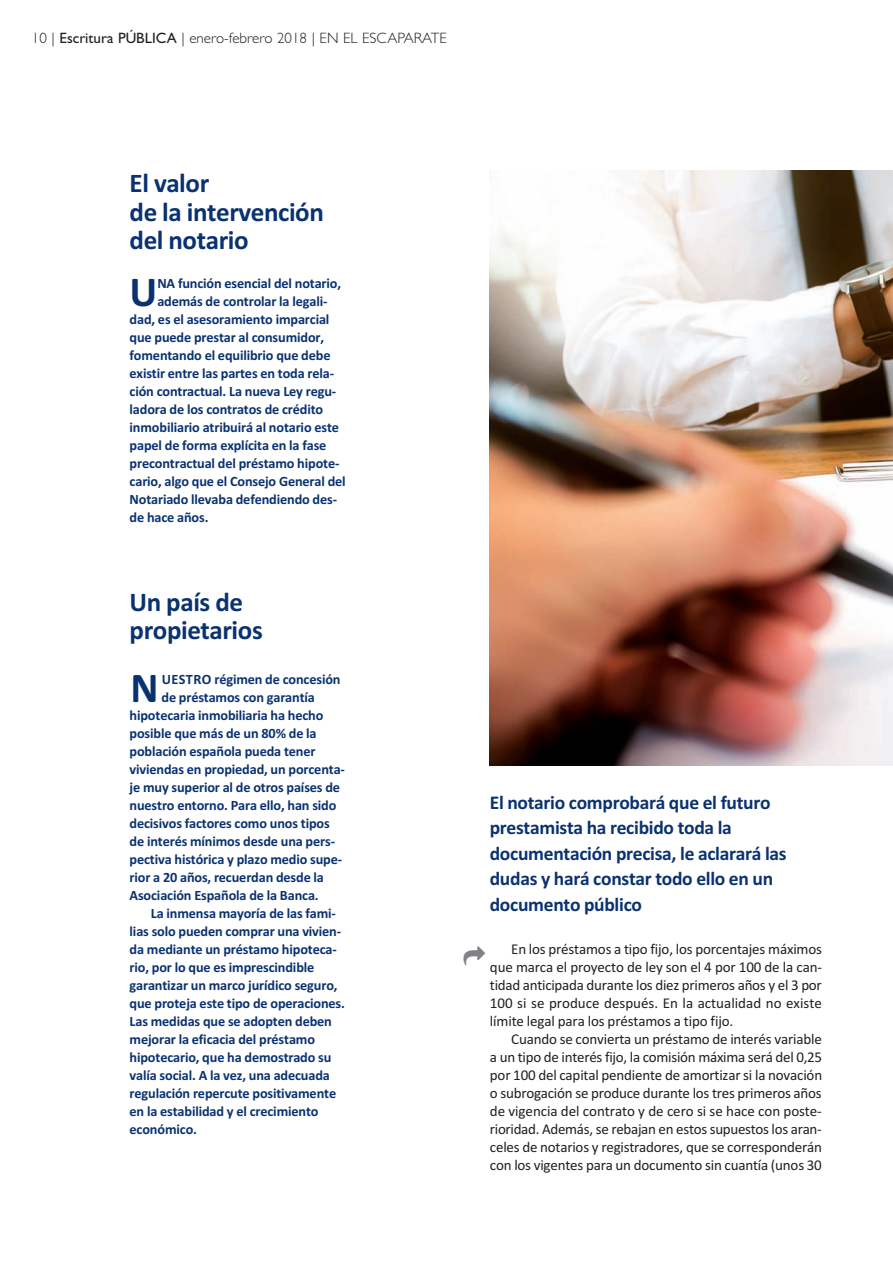
<style>
.page{position:relative;width:893px;height:1262px;background:#fff}
.page>*{position:absolute;margin:0;border:0;box-sizing:border-box;transform-origin:0 0}
.t1{font:700 42.75px "Calibri";color:#0b3270}
.t2{font:700 27px/28.5px "Calibri";letter-spacing:-.015em;color:#0b3270}
.t3{font:700 19.5px/25.5px "Calibri";letter-spacing:-.015em;color:#0b3270}
.t4{font:15px/18px "Calibri";letter-spacing:-.01em;color:#231f20;text-align:justify}
.t5{font:300 15px "Gill Sans";color:#231f20}
.t6{font:700 14.25px "Calibri";letter-spacing:-.01em;color:#0b3270}
.s1{font-weight:400}
</style>
<div class="page">
<img style="left:490px;top:170px;width:402px;height:596px">
<p class="t5" style="left:32px;top:33px;width:416px">10 | <span class="s1">Escritura PÚBLICA</span> | enero-febrero 2018 | EN EL ESCAPARATE</p>
<h2 class="t2" style="left:130px;top:171px;width:196px">El valor<br>de la intervención del notario</h2>
<h1 class="t1" style="left:130px;top:277px;width:29px">U</h1>
<p class="t6" style="left:157px;top:279px;width:185px">NA función esencial del notario,</p>
<p class="t6" style="left:157px;top:297px;width:171px">además de controlar la legali-</p>
<p class="t6" style="left:130px;top:315px;width:201px">dad, es el asesoramiento imparcial</p>
<p class="t6" style="left:130px;top:333px;width:196px">que puede prestar al consumidor,</p>
<p class="t6" style="left:130px;top:351px;width:202px">fomentando el equilibrio que debe</p>
<p class="t6" style="left:130px;top:369px;width:206px">existir entre las partes en toda rela-</p>
<p class="t6" style="left:130px;top:387px;width:208px">ción contractual. La nueva Ley regu-</p>
<p class="t6" style="left:130px;top:405px;width:195px">ladora de los contratos de crédito</p>
<p class="t6" style="left:130px;top:423px;width:211px">inmobiliario atribuirá al notario este</p>
<p class="t6" style="left:130px;top:441px;width:198px">papel de forma explícita en la fase</p>
<p class="t6" style="left:130px;top:459px;width:211px">precontractual del préstamo hipote-</p>
<p class="t6" style="left:130px;top:477px;width:217px">cario, algo que el Consejo General del</p>
<p class="t6" style="left:130px;top:495px;width:209px">Notariado llevaba defendiendo des-</p>
<p class="t6" style="left:130px;top:513px;width:80px">de hace años.</p>
<h2 class="t2" style="left:130px;top:590px;width:135px">Un país de propietarios</h2>
<h1 class="t1" style="left:130px;top:673px;width:30px">N</h1>
<p class="t6" style="left:162px;top:675px;width:180px">UESTRO régimen de concesión</p>
<p class="t6" style="left:161px;top:693px;width:155px">de préstamos con garantía</p>
<p class="t6" style="left:130px;top:711px;width:195px">hipotecaria inmobiliaria ha hecho</p>
<p class="t6" style="left:130px;top:729px;width:188px">posible que más de un 80% de la</p>
<p class="t6" style="left:130px;top:747px;width:187px">población española pueda tener</p>
<p class="t6" style="left:130px;top:765px;width:217px">viviendas en propiedad, un porcenta-</p>
<p class="t6" style="left:130px;top:783px;width:212px">je muy superior al de otros países de</p>
<p class="t6" style="left:130px;top:801px;width:208px">nuestro entorno. Para ello, han sido</p>
<p class="t6" style="left:130px;top:819px;width:202px">decisivos factores como unos tipos</p>
<p class="t6" style="left:130px;top:837px;width:207px">de interés mínimos desde una pers-</p>
<p class="t6" style="left:130px;top:855px;width:214px">pectiva histórica y plazo medio supe-</p>
<p class="t6" style="left:130px;top:873px;width:196px">rior a 20 años, recuerdan desde la</p>
<p class="t6" style="left:130px;top:891px;width:191px">Asociación Española de la Banca.</p>
<p class="t6" style="left:151px;top:909px;width:186px">La inmensa mayoría de las fami-</p>
<p class="t6" style="left:130px;top:927px;width:213px">lias solo pueden comprar una vivien-</p>
<p class="t6" style="left:130px;top:945px;width:209px">da mediante un préstamo hipoteca-</p>
<p class="t6" style="left:130px;top:963px;width:186px">rio, por lo que es imprescindible</p>
<p class="t6" style="left:130px;top:981px;width:209px">garantizar un marco jurídico seguro,</p>
<p class="t6" style="left:130px;top:999px;width:217px">que proteja este tipo de operaciones.</p>
<p class="t6" style="left:130px;top:1017px;width:204px">Las medidas que se adopten deben</p>
<p class="t6" style="left:130px;top:1035px;width:187px">mejorar la eficacia del préstamo</p>
<p class="t6" style="left:130px;top:1053px;width:203px">hipotecario, que ha demostrado su</p>
<p class="t6" style="left:130px;top:1071px;width:202px">valía social. A la vez, una adecuada</p>
<p class="t6" style="left:130px;top:1089px;width:208px">regulación repercute positivamente</p>
<p class="t6" style="left:130px;top:1107px;width:190px">en la estabilidad y el crecimiento</p>
<p class="t6" style="left:130px;top:1125px;width:69px">económico.</p>
<h3 class="t3" style="left:489px;top:791px;width:298px">El notario comprobará que el futuro prestamista ha recibido toda la documentación precisa, le aclarará las dudas y hará constar todo ello en un documento público</h3>
<p class="t4" style="left:490px;top:942px;width:333px;text-indent:21px">En los préstamos a tipo fijo, los porcentajes máximos que marca el proyecto de ley son el 4 por 100 de la can&shy;tidad anticipada durante los diez primeros años y el 3 por 100 si se produce después. En la actualidad no existe límite legal para los préstamos a tipo fijo.</p>
<p class="t4" style="left:490px;top:1032px;width:334px;text-indent:21px">Cuando se convierta un préstamo de interés variable a un tipo de interés fijo, la comisión máxima será del 0,25 por 100 del capital pendiente de amortizar si la novación o subrogación se produce durante los tres primeros años de vigencia del contrato y de cero si se hace con poste&shy;rioridad. Además, se rebajan en estos supuestos los aran&shy;celes de notarios y registradores, que se corresponderán con los vigentes para un documento sin cuantía (unos 30</p>
</div>
